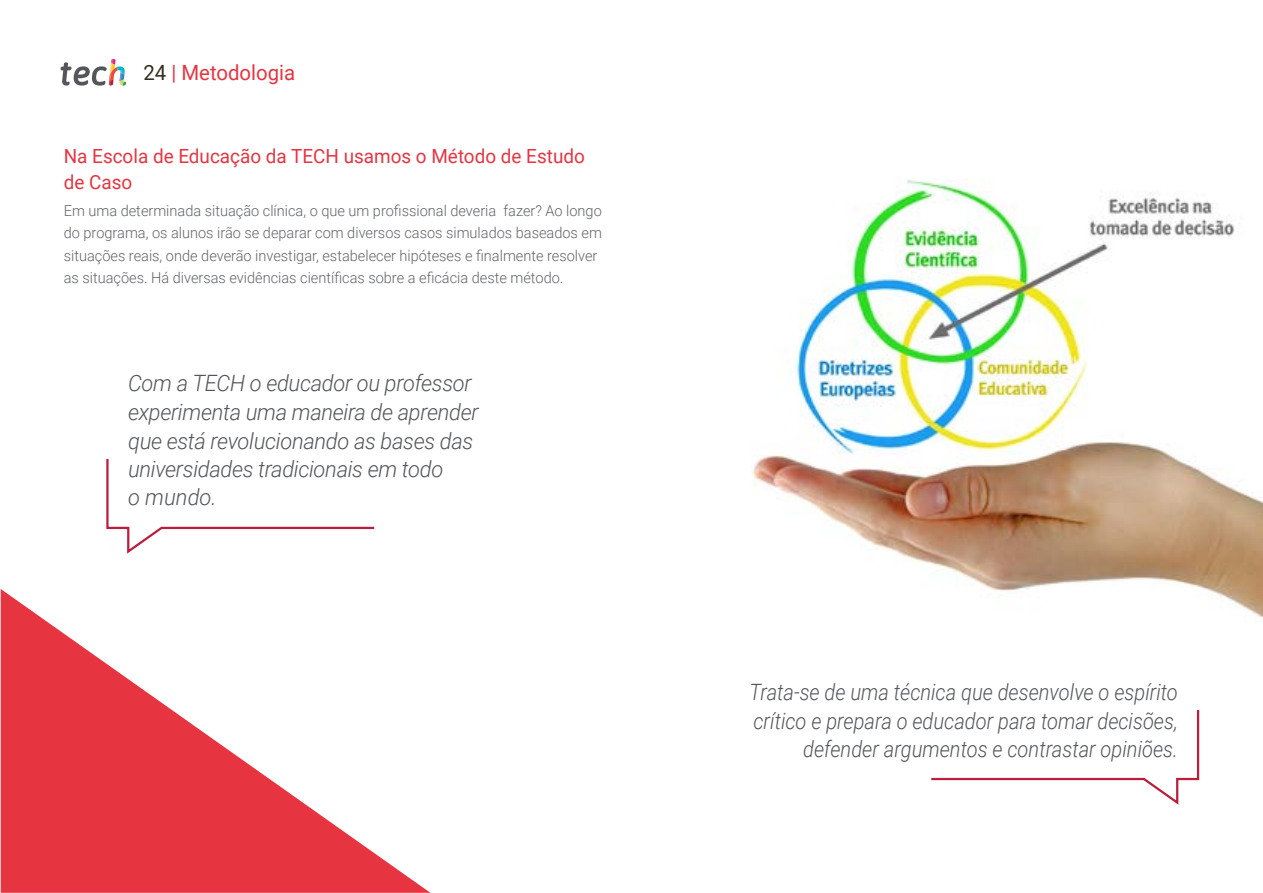
<style>
.page{position:relative;width:1263px;height:893px;background:#fff}
.page>*{position:absolute;margin:0;border:0;box-sizing:border-box;transform-origin:0 0}
.t1{font:italic 300 22.5px/28.5px "Roboto";letter-spacing:-.015em;color:#52555b}
.t2{font:italic 300 22.5px/28.5px "Roboto";letter-spacing:-.015em;color:#52555b;text-align:right;scale:.89 1}
.t3{font:21px "Roboto";color:#e73441}
.t4{font:19.5px/25.5px "Roboto";color:#e73441}
.t5{font:300 15px/22.5px "Roboto";color:#61646a}
.s1{color:#312e20}
</style>
<div class="page">
<svg style="left:61px;top:59px;width:65px;height:27px"></svg>
<svg style="left:106px;top:459px;width:269px;height:95px"></svg>
<svg style="left:1px;top:589px;width:429px;height:304px"></svg>
<img style="left:752px;top:179px;width:511px;height:439px">
<svg style="left:931px;top:710px;width:269px;height:95px"></svg>
<h2 class="t3" style="left:144px;top:57px;width:153px"><span class="s1">24</span> | Metodologia</h2>
<h3 class="t4" style="left:64px;top:143px;width:523px">Na Escola de Educação da TECH usamos o Método de Estudo de Caso</h3>
<p class="t5" style="left:64px;top:198px;width:540px">Em uma determinada situação clínica, o que um profissional deveria fazer? Ao longo do programa, os alunos irão se deparar com diversos casos simulados baseados em situações reais, onde deverão investigar, estabelecer hipóteses e finalmente resolver as situações. Há diversas evidências científicas sobre a eficácia deste método.</p>
<h1 class="t1" style="left:128px;top:368px;width:352px">Com a TECH o educador ou professor experimenta uma maneira de aprender que está revolucionando as bases das universidades tradicionais em todo<br>o mundo.</h1>
<h1 class="t2" style="left:749px;top:677px;width:483px">Trata-se de uma técnica que desenvolve o espírito crítico e prepara o educador para tomar decisões, defender argumentos e contrastar opiniões.</h1>
</div>
